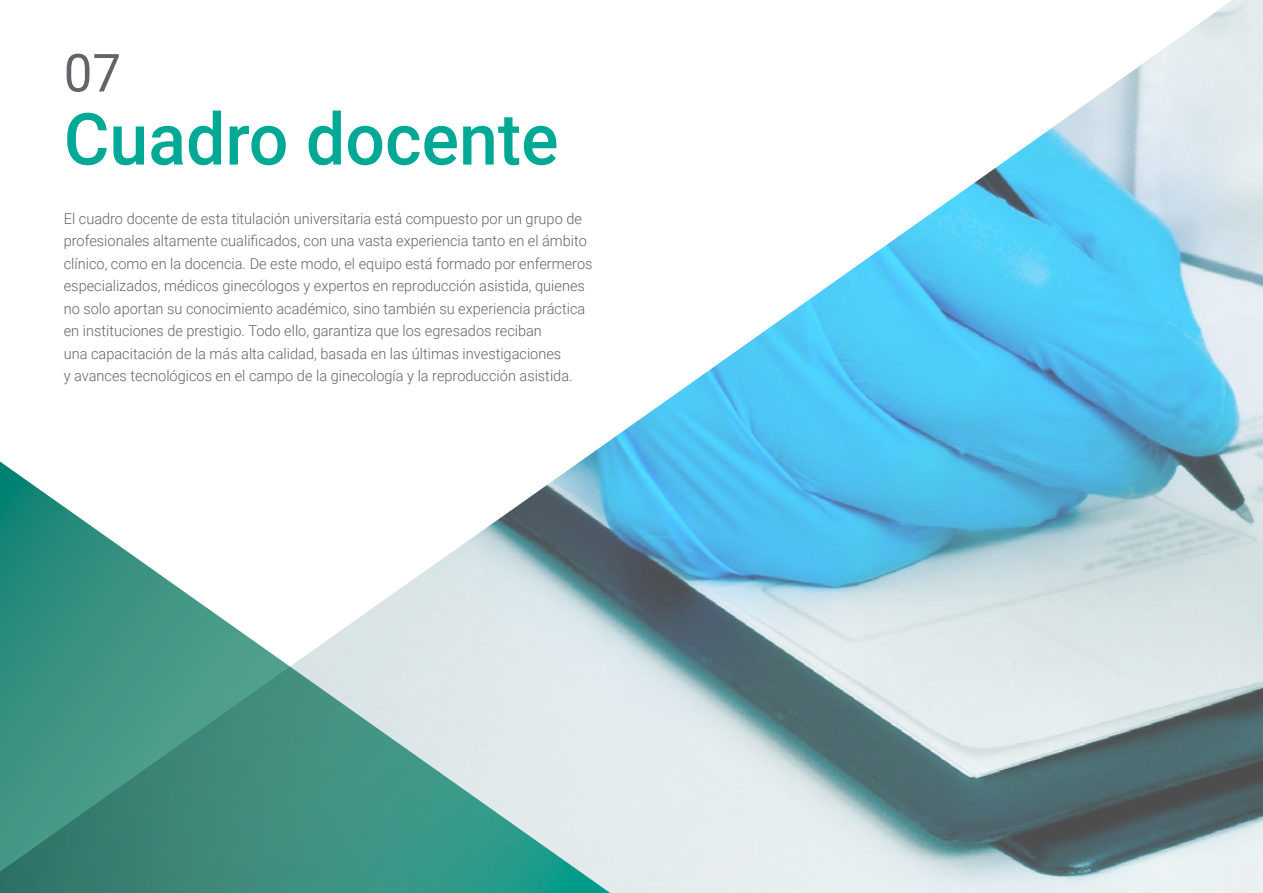
<style>
.page{position:relative;width:1263px;height:893px;background:#fff}
.page>*{position:absolute;margin:0;border:0;box-sizing:border-box;transform-origin:0 0}
.t1{font:500 72px "Roboto";color:#00a996}
.t2{font:52.5px "Roboto";color:#61646a}
.t3{font:300 15px/22.5px "Roboto";color:#61646a}
</style>
<div class="page">
<img style="left:602px;top:0;width:661px;height:893px">
<svg style="left:0;top:446px;width:640px;height:447px"></svg>
<h2 class="t2" style="left:64px;top:36px;width:59px">07</h2>
<h1 class="t1" style="left:64px;top:89px;width:496px">Cuadro docente</h1>
<p class="t3" style="left:64px;top:207px;width:530px">El cuadro docente de esta titulación universitaria está compuesto por un grupo de profesionales altamente cualificados, con una vasta experiencia tanto en el ámbito clínico, como en la docencia. De este modo, el equipo está formado por enfermeros especializados, médicos ginecólogos y expertos en reproducción asistida, quienes no solo aportan su conocimiento académico, sino también su experiencia práctica en instituciones de prestigio. Todo ello, garantiza que los egresados reciban<br>una capacitación de la más alta calidad, basada en las últimas investigaciones<br>y avances tecnológicos en el campo de la ginecología y la reproducción asistida.</p>
</div>
